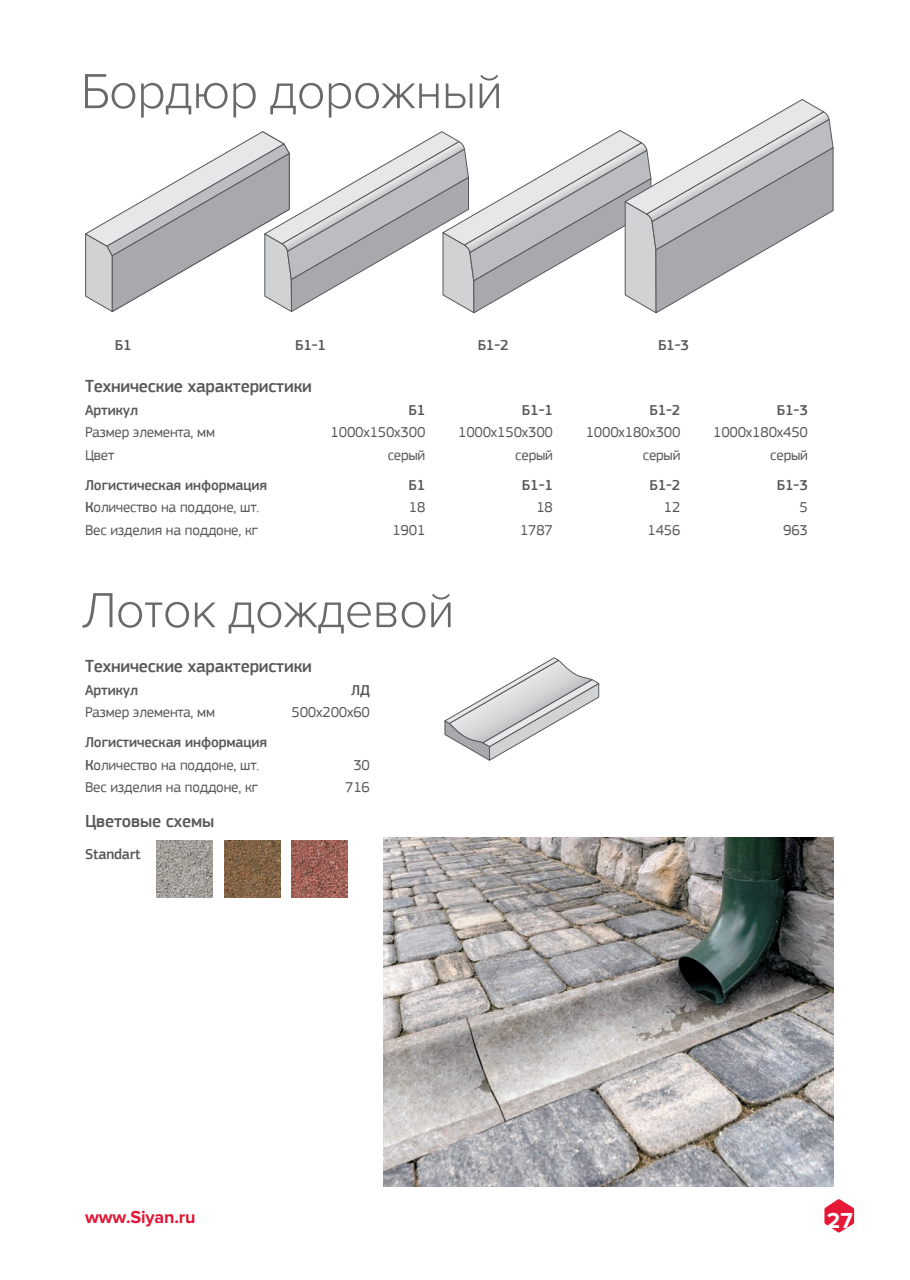
<style>
.page{position:relative;width:910px;height:1280px;background:#fff}
.page>*{position:absolute;margin:0;border:0;box-sizing:border-box;transform-origin:0 0}
.t1{font:300 51px "Proxima Nova";letter-spacing:-.02em;color:#69696c}
.t2{font:700 22.5px "Proxima Nova";color:#fff}
.t3{font:500 18px "PF Square Sans Pro";letter-spacing:-.01em;color:#57585a}
.t4{font:700 18px "Proxima Nova";letter-spacing:-.01em;color:#e01736}
.t5{font:15px "PF Square Sans Pro";letter-spacing:-.01em;color:#57585a}
.t6{font:500 15px/22.5px "PF Square Sans Pro";letter-spacing:-.01em;color:#57585a}
.s1{font-weight:500}
.s2{font-weight:400}
</style>
<div class="page">
<svg style="left:824px;top:1199px;width:30px;height:33px"></svg>
<svg style="left:445px;top:657px;width:154px;height:104px"></svg>
<svg style="left:85px;top:99px;width:748px;height:214px"></svg>
<img style="left:156px;top:841px;width:57px;height:56px">
<img style="left:224px;top:841px;width:56px;height:56px">
<img style="left:292px;top:841px;width:56px;height:56px">
<img style="left:384px;top:837px;width:449px;height:349px">
<h1 class="t1" style="left:81px;top:62px;width:424px">Бордюр дорожный</h1>
<p class="t6" style="left:115px;top:334px;width:18px">Б1</p>
<p class="t6" style="left:295px;top:334px;width:32px">Б1-1</p>
<p class="t6" style="left:478px;top:334px;width:32px">Б1-2</p>
<p class="t6" style="left:658px;top:334px;width:32px">Б1-3</p>
<p class="t3" style="left:85px;top:376px;width:228px">Технические характеристики</p>
<p class="t6" style="left:85px;top:399px;width:55px">Артикул</p>
<p class="t6" style="left:408px;top:399px;width:18px">Б1</p>
<p class="t6" style="left:522px;top:399px;width:32px">Б1-1</p>
<p class="t6" style="left:649px;top:399px;width:32px">Б1-2</p>
<p class="t6" style="left:777px;top:399px;width:32px">Б1-3</p>
<p class="t5" style="left:85px;top:423px;width:132px">Размер элемента, мм</p>
<p class="t5" style="left:331px;top:423px;width:96px">1000х150х300</p>
<p class="t5" style="left:458px;top:423px;width:96px">1000х150х300</p>
<p class="t5" style="left:586px;top:423px;width:96px">1000х180х300</p>
<p class="t5" style="left:713px;top:423px;width:96px">1000х180х450</p>
<p class="t5" style="left:85px;top:446px;width:31px">Цвет</p>
<p class="t5" style="left:388px;top:446px;width:39px">серый</p>
<p class="t5" style="left:515px;top:446px;width:39px">серый</p>
<p class="t5" style="left:643px;top:446px;width:39px">серый</p>
<p class="t5" style="left:770px;top:446px;width:39px">серый</p>
<p class="t6" style="left:85px;top:474px;width:184px">Логистическая информация</p>
<p class="t6" style="left:408px;top:474px;width:18px">Б1</p>
<p class="t6" style="left:522px;top:474px;width:32px">Б1-1</p>
<p class="t6" style="left:649px;top:474px;width:32px">Б1-2</p>
<p class="t6" style="left:777px;top:474px;width:32px">Б1-3</p>
<p class="t5" style="left:85px;top:498px;width:176px"><span class="s1">К</span>оличество на поддоне, шт.</p>
<p class="t5" style="left:409px;top:498px;width:18px">18</p>
<p class="t5" style="left:536px;top:498px;width:18px">18</p>
<p class="t5" style="left:664px;top:498px;width:18px">12</p>
<p class="t5" style="left:800px;top:498px;width:10px">5</p>
<p class="t5" style="left:85px;top:521px;width:175px">Вес изделия на поддоне, кг</p>
<p class="t5" style="left:392px;top:521px;width:34px">1901</p>
<p class="t5" style="left:520px;top:521px;width:34px">1787</p>
<p class="t5" style="left:648px;top:521px;width:34px">1456</p>
<p class="t5" style="left:783px;top:521px;width:26px">963</p>
<h1 class="t1" style="left:81px;top:581px;width:375px">Лоток дождевой</h1>
<p class="t3" style="left:85px;top:656px;width:228px">Технические характеристики</p>
<p class="t6" style="left:85px;top:679px;width:55px">Артикул</p>
<p class="t6" style="left:351px;top:679px;width:20px">ЛД</p>
<p class="t5" style="left:85px;top:703px;width:132px">Размер элемента, мм</p>
<p class="t5" style="left:292px;top:703px;width:80px">500х200х60</p>
<p class="t6" style="left:85px;top:731px;width:184px">Логистическая информация<br>К<span class="s2">оличество на поддоне, шт.</span></p>
<p class="t5" style="left:353px;top:756px;width:18px">30</p>
<p class="t5" style="left:85px;top:778px;width:175px">Вес изделия на поддоне, кг</p>
<p class="t5" style="left:345px;top:778px;width:26px">716</p>
<p class="t3" style="left:85px;top:811px;width:131px">Цветовые схемы</p>
<p class="t6" style="left:85px;top:843px;width:57px">Standart</p>
<p class="t4" style="left:85px;top:1207px;width:112px">www.Siyan.ru</p>
<h2 class="t2" style="left:827px;top:1207px;width:27px">27</h2>
</div>
